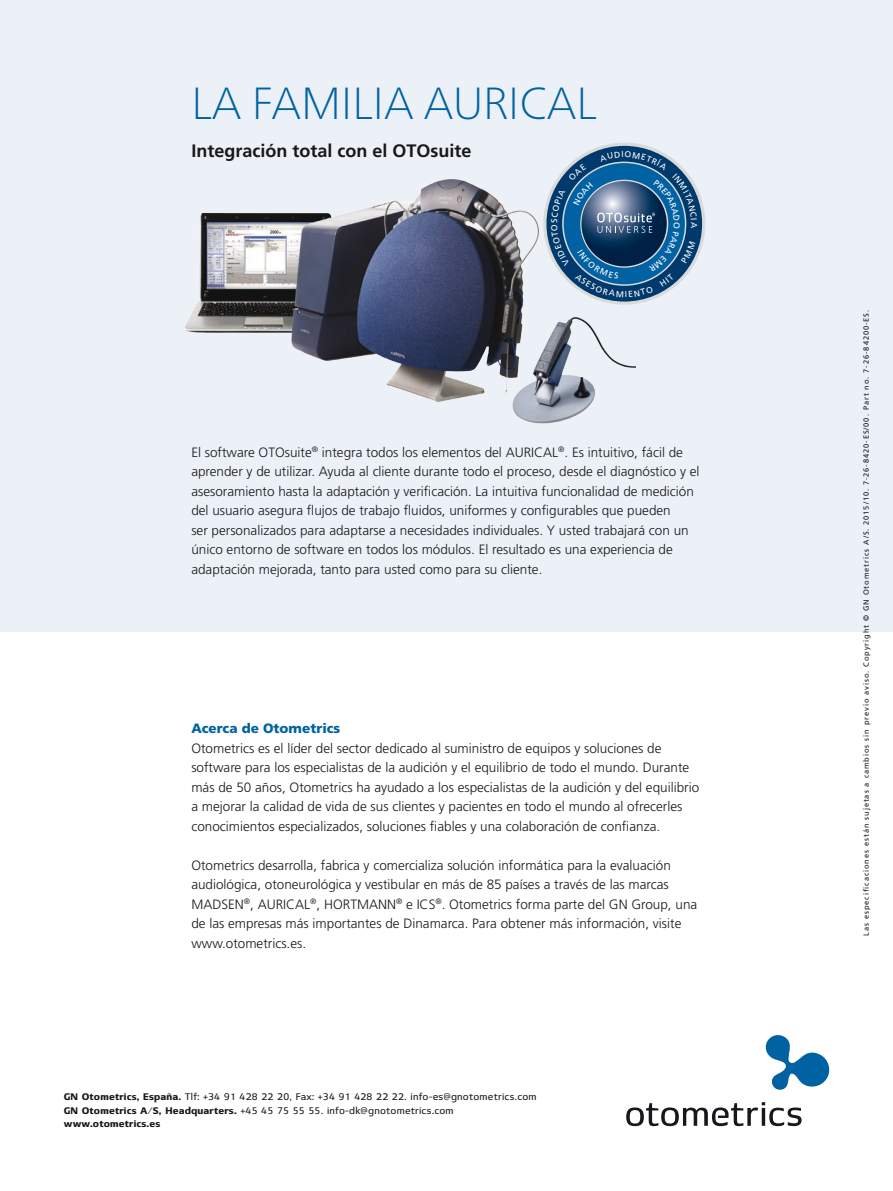
<style>
.page{position:relative;width:893px;height:1191px;background:#fff}
.page>*{position:absolute;margin:0;border:0;box-sizing:border-box;transform-origin:0 0}
.t1{font:100 45px "Frutiger Neue LT Pro";color:#0062a2}
.t2{font:700 18px "Frutiger LT Std";color:#1a171c}
.t3{font:300 13.5px/19.5px "Frutiger LT Std";color:#1a171c}
.t4{font:900 13.5px "Frutiger LT Std";color:#0062a2}
.t5{font:9.3px/13.5px "Olic";letter-spacing:.02em;color:#1a171c}
.t6{font:7.5px "Frutiger LT Std";letter-spacing:.12em;color:#1a171c}
.s1{font-weight:700}
</style>
<div class="page">
<svg style="left:626px;top:1102px;width:176px;height:24px"></svg>
<svg style="left:766px;top:1035px;width:63px;height:54px"></svg>
<div style="left:0;top:0;width:893px;height:631px;background:#ecf1f7"></div>
<img style="left:184px;top:179px;width:355px;height:223px">
<img style="left:507px;top:313px;width:129px;height:111px">
<svg style="left:546px;top:146px;width:156px;height:155px"></svg>
<h1 class="t1" style="left:191px;top:76px;width:407px">LA FAMILIA AURICAL</h1>
<h2 class="t2" style="left:191px;top:140px;width:282px">Integración total con el OTOsuite</h2>
<p class="t3" style="left:191px;top:442px;width:510px">El software OTOsuite<sup>®</sup> integra todos los elementos del AURICAL<sup>®</sup>. Es intuitivo, fácil de aprender y de utilizar. Ayuda al cliente durante todo el proceso, desde el diagnóstico y el asesoramiento hasta la adaptación y verificación. La intuitiva funcionalidad de medición del usuario asegura flujos de trabajo fluidos, uniformes y configurables que pueden<br>ser personalizados para adaptarse a necesidades individuales. Y usted trabajará con un único entorno de software en todos los módulos. El resultado es una experiencia de adaptación mejorada, tanto para usted como para su cliente.</p>
<p class="t4" style="left:191px;top:720px;width:151px">Acerca de Otometrics</p>
<p class="t3" style="left:191px;top:738px;width:509px">Otometrics es el líder del sector dedicado al suministro de equipos y soluciones de software para los especialistas de la audición y el equilibrio de todo el mundo. Durante más de 50 años, Otometrics ha ayudado a los especialistas de la audición y del equilibrio a mejorar la calidad de vida de sus clientes y pacientes en todo el mundo al ofrecerles conocimientos especializados, soluciones fiables y una colaboración de confianza.</p>
<p class="t3" style="left:191px;top:855px;width:507px">Otometrics desarrolla, fabrica y comercializa solución informática para la evaluación audiológica, otoneurológica y vestibular en más de 85 países a través de las marcas MADSEN<sup>®</sup>, AURICAL<sup>®</sup>, HORTMANN<sup>®</sup> e ICS<sup>®</sup>. Otometrics forma parte del GN Group, una de las empresas más importantes de Dinamarca. Para obtener más información, visite www.otometrics.es.</p>
<p class="t5" style="left:64px;top:1090px;width:474px"><span class="s1">GN Otometrics, España.</span> Tlf: +34 91 428 22 20, Fax: +34 91 428 22 22. info-es@gnotometrics.com<br><span class="s1">GN Otometrics A/S, Headquarters.</span> +45 45 75 55 55. info-dk@gnotometrics.com <span class="s1">www.otometrics.es</span></p>
<p class="t6" style="left:862px;top:935px;width:627px;rotate:-90deg">Las especificaciones están sujetas a cambios sin previo aviso. Copyright © GN Otometrics A/S. 2015/10. 7-26-8420-ES/00. Part no. 7-26-84200-ES.</p>
</div>
